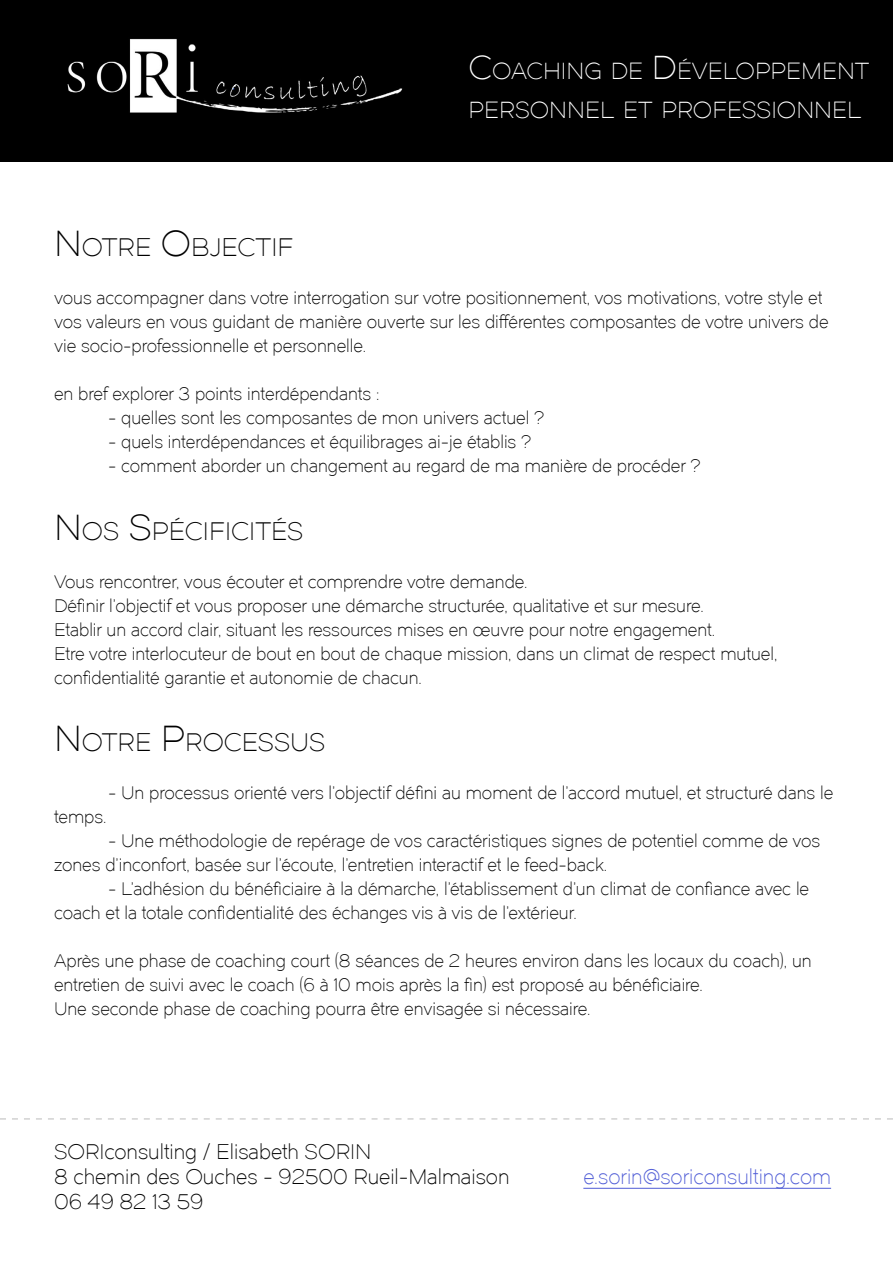
<style>
.page{position:relative;width:893px;height:1263px;background:#fff}
.page>*{position:absolute;margin:0;border:0;box-sizing:border-box;transform-origin:0 0}
.t1{font:25.2px "Dual 300";color:#000}
.t2{font:23.1px/39.6px "Dual 300";color:#fff}
.t3{font:21px/25.2px "Dual 300";color:#000}
.t4{font:21px "Dual 300";color:#4f5cd6}
.t5{font:18px/24px "Dual 300";color:#000}
.s1{font-size:33px}
.s2{font-size:36px}
</style>
<div class="page">
<div style="left:0;top:0;width:893px;height:161px;background:#000"></div>
<img style="left:67px;top:38px;width:336px;height:75px">
<hr style="left:583px;top:1188px;width:248px;height:1px;background:#4f5cd6">
<svg style="left:0;top:1118px;width:893px;height:1px"></svg>
<p class="t2" style="left:468px;top:51px;width:402px"><span class="s1">C</span>OACHING DE <span class="s1">D</span>ÉVELOPPEMENT<br>PERSONNEL ET PROFESSIONNEL</p>
<h1 class="t1" style="left:54px;top:233px;width:241px"><span class="s2">N</span> OTRE <span class="s2">O</span>BJECTIF</h1>
<p class="t5" style="left:54px;top:286px;width:776px">vous accompagner dans votre interrogation sur votre positionnement, vos motivations, votre style et vos valeurs en vous guidant de manière ouverte sur les différentes composantes de votre univers de vie socio-professionnelle et personnelle.</p>
<p class="t5" style="left:54px;top:382px;width:327px">en bref explorer 3 points interdépendants :</p>
<p class="t5" style="left:108px;top:406px;width:438px">- quelles sont les composantes de mon univers actuel ?</p>
<p class="t5" style="left:108px;top:430px;width:425px">- quels interdépendances et équilibrages ai-je établis ?</p>
<p class="t5" style="left:108px;top:454px;width:594px">- comment aborder un changement au regard de ma manière de procéder ?</p>
<h1 class="t1" style="left:54px;top:516px;width:251px"><span class="s2">N</span> OS <span class="s2">S</span>PÉCIFICITÉS</h1>
<p class="t5" style="left:54px;top:569px;width:725px">Vous rencontrer, vous écouter et comprendre votre demande.<br>Définir l’objectif et vous proposer une démarche structurée, qualitative et sur mesure.<br>Etablir un accord clair, situant les ressources mises en œuvre pour notre engagement.<br>Etre votre interlocuteur de bout en bout de chaque mission, dans un climat de respect mutuel, confidentialité garantie et autonomie de chacun.</p>
<h1 class="t1" style="left:54px;top:727px;width:273px"><span class="s2">N</span> OTRE <span class="s2">P</span>ROCESSUS</h1>
<p class="t5" style="left:108px;top:781px;width:727px">- Un processus orienté vers l’objectif défini au moment de l’accord mutuel, et structuré dans le</p>
<p class="t5" style="left:54px;top:805px;width:54px">temps.</p>
<p class="t5" style="left:54px;top:829px;width:768px;text-indent:54px">- Une méthodologie de repérage de vos caractéristiques signes de potentiel comme de vos zones d’inconfort, basée sur l’écoute, l’entretien interactif et le feed-back.</p>
<p class="t5" style="left:54px;top:877px;width:757px;text-indent:54px">- L’adhésion du bénéficiaire à la démarche, l’établissement d’un climat de confiance avec le coach et la totale confidentialité des échanges vis à vis de l’extérieur.</p>
<p class="t5" style="left:54px;top:949px;width:759px">Après une phase de coaching court (8 séances de 2 heures environ dans les locaux du coach), un entretien de suivi avec le coach (6 à 10 mois après la fin) est proposé au bénéficiaire.<br>Une seconde phase de coaching pourra être envisagée si nécessaire.</p>
<p class="t3" style="left:54px;top:1139px;width:457px">SORIconsulting / Elisabeth SORIN<br>8 chemin des Ouches - 92500 Rueil-Malmaison<br>06 49 82 13 59</p>
<p class="t4" style="left:583px;top:1164px;width:249px">e.sorin@soriconsulting.com</p>
</div>
